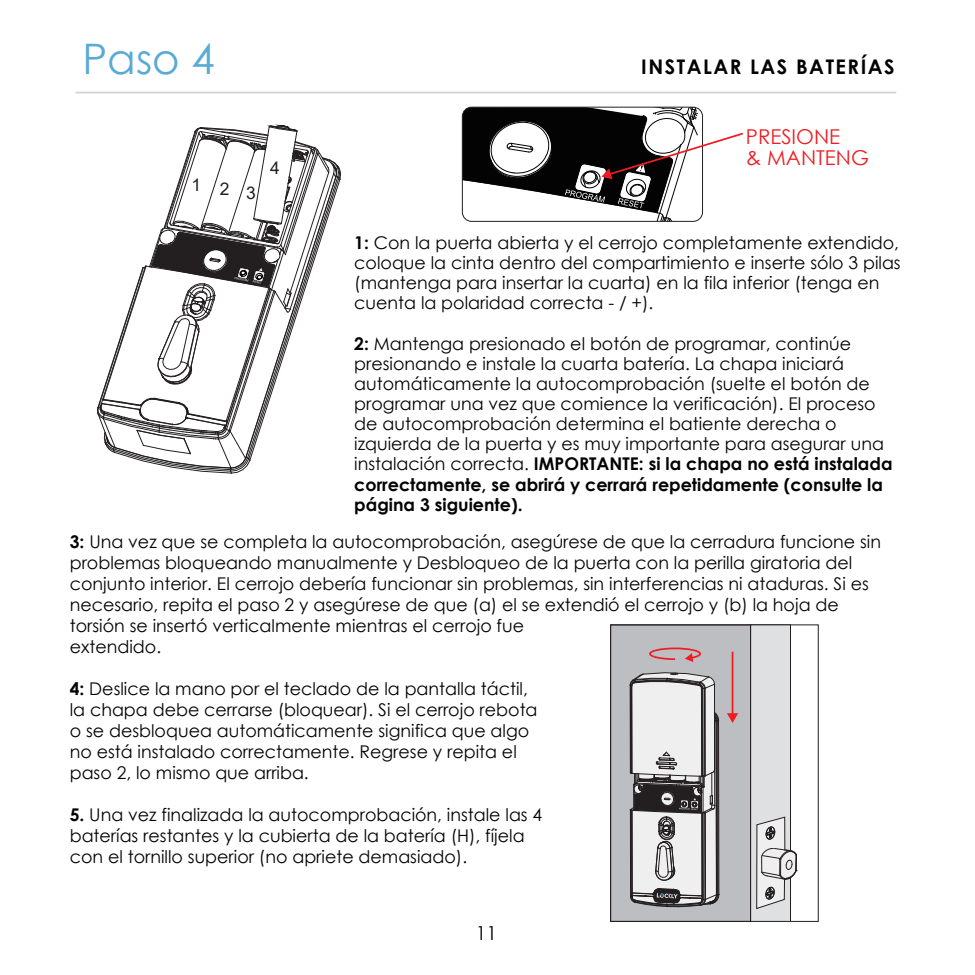
<style>
.page{position:relative;width:975px;height:975px;background:#fff}
.page>*{position:absolute;margin:0;border:0;box-sizing:border-box;transform-origin:0 0}
.t1{font:42px "Century Gothic";color:#59aad4}
.t2{font:20.47px/20.5px "Century Gothic";color:#ee1d23}
.t3{font:700 20.12px "Century Gothic";letter-spacing:.075em;color:#030303}
.t4{font:19.25px "Century Gothic";color:#030303}
.t5{font:17.5px/21px "Century Gothic";color:#030303}
.t6{font:17.5px "Arial";color:#231f20}
.s1{font-weight:700}
</style>
<div class="page">
<div style="left:610px;top:624px;width:140px;height:297px;background:#bdbec1"></div>
<div style="left:610px;top:624px;width:208px;height:297px;border:1px solid #231f20"></div>
<div style="left:750px;top:624px;width:40px;height:297px;background:#dfe0e2"></div>
<div style="left:750px;top:624px;width:40px;height:297px;border:1px solid #231f20"></div>
<svg style="left:756px;top:815px;width:40px;height:94px"></svg>
<hr style="left:731px;top:651px;width:2px;height:63px;background:#ee1d23">
<svg style="left:727px;top:712px;width:10px;height:10px"></svg>
<svg style="left:649px;top:647px;width:52px;height:14px"></svg>
<svg style="left:629px;top:672px;width:90px;height:235px;background:#b5b4b5"></svg>
<svg style="left:97px;top:124px;width:244px;height:349px"></svg>
<hr style="left:75px;top:92px;width:820px;height:1px;background:#d1d2d4">
<svg style="left:462px;top:107px;width:281px;height:114px"></svg>
<h1 class="t1" style="left:82px;top:30px;width:134px">Paso 4</h1>
<p class="t3" style="left:641px;top:51px;width:255px">INSTALAR LAS BATERÍAS</p>
<p class="t6" style="left:191px;top:177px;width:66px">123</p>
<p class="t6" style="left:270px;top:155px;width:11px">4</p>
<p class="t2" style="left:745px;top:126px;width:124px">PRESIONE<br>&amp; MANTENG</p>
<p class="t5" style="left:354px;top:232px;width:547px;line-height:20.1px"><span class="s1">1:</span> Con la puerta abierta y el cerrojo completamente extendido, coloque la cinta dentro del compartimiento e inserte sólo 3 pilas (mantenga para insertar la cuarta) en la fila inferior (tenga en cuenta la polaridad correcta - / +).</p>
<p class="t5" style="left:354px;top:333px;width:539px;line-height:20.1px"><span class="s1">2:</span> Mantenga presionado el botón de programar, continúe presionando e instale la cuarta batería. La chapa iniciará automáticamente la autocomprobación (suelte el botón de programar una vez que comience la verificación). El proceso de autocomprobación determina el batiente derecha o izquierda de la puerta y es muy importante para asegurar una instalación correcta. <span class="s1">IMPORTANTE: si la chapa no está instalada correctamente, se abrirá y cerrará repetidamente (consulte la página 3 siguiente).</span></p>
<p class="t5" style="left:70px;top:530px;width:812px"><span class="s1">3:</span> Una vez que se completa la autocomprobación, asegúrese de que la cerradura funcione sin problemas bloqueando manualmente y Desbloqueo de la puerta con la perilla giratoria del conjunto interior. El cerrojo debería funcionar sin problemas, sin interferencias ni ataduras. Si es necesario, repita el paso 2 y asegúrese de que (a) el se extendió el cerrojo y (b) la hoja de torsión se insertó verticalmente mientras el cerrojo fue<br>extendido.</p>
<p class="t5" style="left:70px;top:677px;width:469px"><span class="s1">4:</span> Deslice la mano por el teclado de la pantalla táctil, la chapa debe cerrarse (bloquear). Si el cerrojo rebota o se desbloquea automáticamente significa que algo no está instalado correctamente. Regrese y repita el paso 2, lo mismo que arriba.</p>
<p class="t5" style="left:70px;top:803px;width:474px"><span class="s1">5.</span> Una vez finalizada la autocomprobación, instale las 4 baterías restantes y la cubierta de la batería (H), fíjela con el tornillo superior (no apriete demasiado).</p>
<p class="t4" style="left:475px;top:919px;width:23px">11</p>
</div>
